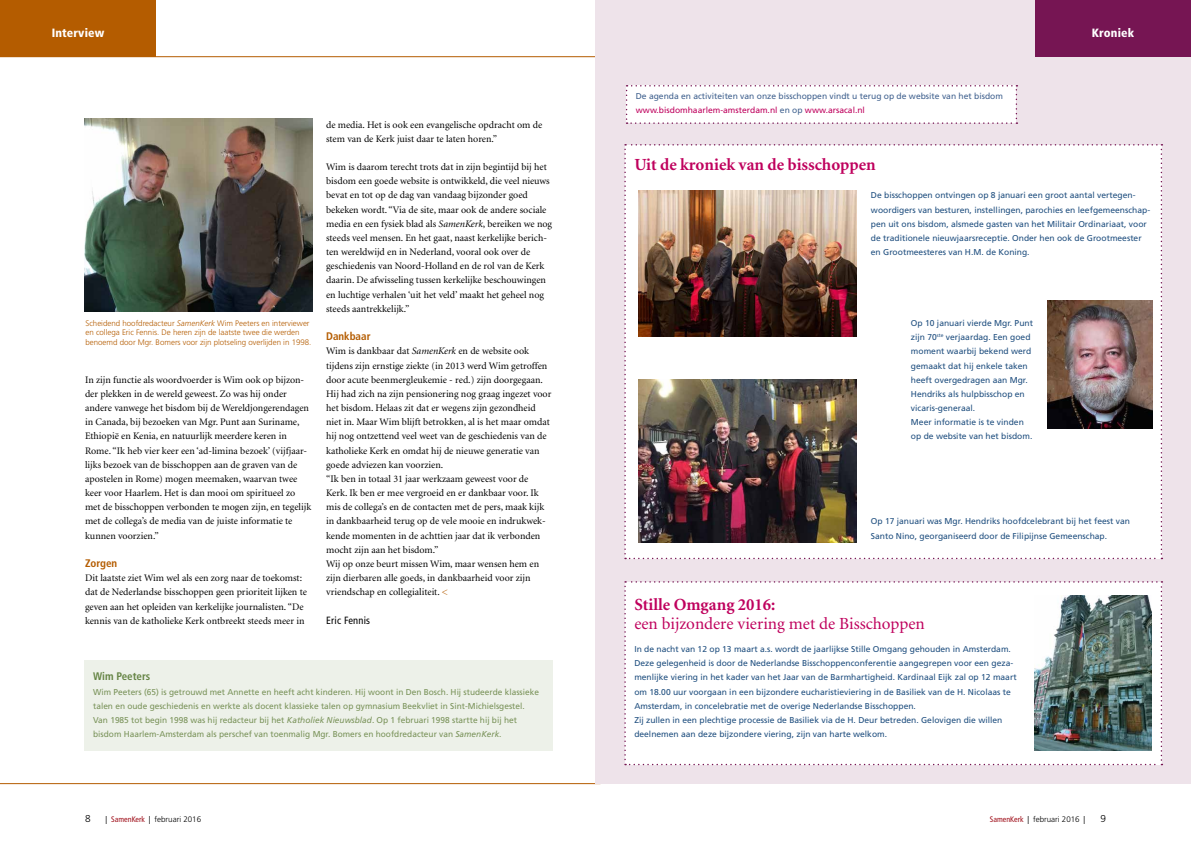
<style>
.page{position:relative;width:1191px;height:842px;background:#fff}
.page>*{position:absolute;margin:0;border:0;box-sizing:border-box;transform-origin:0 0}
.t1{font:700 17px "Minion";color:#bf005d}
.t2{font:17px "Minion";color:#bf005d}
.t3{font:900 condensed 12px "Frutiger";letter-spacing:.01em;color:#fff}
.t4{font:700 condensed 11px "Frutiger";color:#b45c00}
.t5{font:700 condensed 11px "Frutiger";color:#658444}
.t6{font:condensed 10.5px "Frutiger";letter-spacing:.02em;color:#000}
.t7{font:10px/14.2px "Minion";color:#000}
.t8{font:300 10px "Frutiger";color:#000}
.t9{font:8.5px/14.2px "Frutiger";color:#215080}
.t10{font:8.5px/14.2px "Frutiger";color:#7a935a}
.t11{font:8.5px/14.2px "Frutiger";color:#41628f}
.t12{font:300 8px/9.5px "Frutiger";color:#b45c00}
.t13{font:300 8px "Frutiger";color:#000}
.s1{font-style:italic}
.s2{color:#b45c00}
.s3{color:#bf005d}
.s4{font-weight:400;font-stretch:condensed}
.s5{font-weight:400;font-stretch:condensed;color:#a0111c}
</style>
<div class="page">
<svg style="left:0;top:56px;width:595px;height:728px"></svg>
<div style="left:0;top:0;width:156px;height:57px;background:#b45c00"></div>
<div style="left:595px;top:0;width:596px;height:784px;background:#eee3ea"></div>
<div style="left:1035px;top:0;width:156px;height:57px;background:#761553"></div>
<div style="left:624px;top:144px;width:538px;height:415px;background:#fff"></div>
<div style="left:624px;top:581px;width:538px;height:184px;background:#fff"></div>
<div style="left:626px;top:85px;width:391px;height:39px;background:#fff"></div>
<img style="left:638px;top:379px;width:218px;height:164px">
<img style="left:1047px;top:300px;width:105px;height:128px">
<img style="left:638px;top:191px;width:218px;height:146px">
<img style="left:1034px;top:595px;width:117px;height:156px">
<div style="left:85px;top:660px;width:468px;height:91px;background:#edf1e9"></div>
<img style="left:85px;top:119px;width:227px;height:193px">
<p class="t3" style="left:52px;top:26px;width:54px">Interview</p>
<p class="t3" style="left:1091px;top:26px;width:44px">Kroniek</p>
<p class="t12" style="left:85px;top:318px;width:227px">Scheidend hoofdredacteur <span class="s1">SamenKerk</span> Wim Peeters en interviewer en collega Eric Fennis. De heren zijn de laatste twee die werden benoemd door Mgr. Bomers voor zijn plotseling overlijden in 1998.</p>
<p class="t7" style="left:85px;top:373px;width:228px">In zijn functie als woordvoerder is Wim ook op bijzon&shy;der plekken in de wereld geweest. Zo was hij onder andere vanwege het bisdom bij de Wereldjongerendagen in Canada, bij bezoeken van Mgr. Punt aan Suriname, Ethiopië en Kenia, en natuurlijk meerdere keren in Rome. “Ik heb vier keer een ‘ad-limina bezoek’ (vijfjaar&shy;lijks bezoek van de bisschoppen aan de graven van de apostelen in Rome) mogen meemaken, waarvan twee keer voor Haarlem. Het is dan mooi om spiritueel zo met de bisschoppen verbonden te mogen zijn, en tegelijk met de collega’s de media van de juiste informatie te kunnen voorzien.”</p>
<p class="t4" style="left:85px;top:557px;width:34px">Zorgen</p>
<p class="t7" style="left:85px;top:571px;width:223px">Dit laatste ziet Wim wel als een zorg naar de toekomst: dat de Nederlandse bisschoppen geen prioriteit lijken te geven aan het opleiden van kerkelijke journalisten. “De kennis van de katholieke Kerk ontbreekt steeds meer in</p>
<p class="t7" style="left:326px;top:118px;width:218px">de media. Het is ook een evangelische opdracht om de stem van de Kerk juist daar te laten horen.”</p>
<p class="t7" style="left:326px;top:160px;width:228px">Wim is daarom terecht trots dat in zijn begintijd bij het bisdom een goede website is ontwikkeld, die veel nieuws bevat en tot op de dag van vandaag bijzonder goed bekeken wordt. “Via de site, maar ook de andere sociale media en een fysiek blad als <span class="s1">SamenKerk</span>, bereiken we nog steeds veel mensen. En het gaat, naast kerkelijke berich&shy;ten wereldwijd en in Nederland, vooral ook over de geschiedenis van Noord-Holland en de rol van de Kerk daarin. De afwisseling tussen kerkelijke beschouwingen en luchtige verhalen ‘uit het veld’ maakt het geheel nog steeds aantrekkelijk.”</p>
<p class="t4" style="left:326px;top:330px;width:46px">Dankbaar</p>
<p class="t7" style="left:326px;top:344px;width:227px">Wim is dankbaar dat <span class="s1">SamenKerk</span> en de website ook tijdens zijn ernstige ziekte (in 2013 werd Wim getroffen door acute beenmergleukemie - red.) zijn doorgegaan.<br>Hij had zich na zijn pensionering nog graag ingezet voor het bisdom. Helaas zit dat er wegens zijn gezondheid niet in. Maar Wim blijft betrokken, al is het maar omdat hij nog ontzettend veel weet van de geschiedenis van de katholieke Kerk en omdat hij de nieuwe generatie van goede adviezen kan voorzien.<br>“Ik ben in totaal 31 jaar werkzaam geweest voor de Kerk. Ik ben er mee vergroeid en er dankbaar voor. Ik mis de collega’s en de contacten met de pers, maak kijk in dankbaarheid terug op de vele mooie en indrukwek&shy;kende momenten in de achttien jaar dat ik verbonden mocht zijn aan het bisdom.”<br>Wij op onze beurt missen Wim, maar wensen hem en zijn dierbaren alle goeds, in dankbaarheid voor zijn vriendschap en collegialiteit. <span class="s2">&lt;</span></p>
<p class="t6" style="left:326px;top:614px;width:46px">Eric Fennis</p>
<p class="t5" style="left:93px;top:670px;width:59px">Wim Peeters</p>
<p class="t10" style="left:93px;top:684px;width:447px">Wim Peeters (65) is getrouwd met Annette en heeft acht kinderen. Hij woont in Den Bosch. Hij studeerde klassieke talen en oude geschiedenis en werkte als docent klassieke talen op gymnasium Beekvliet in Sint-Michielsgestel.<br>Van 1985 tot begin 1998 was hij redacteur bij het <span class="s1">Katholiek Nieuwsblad</span>. Op 1 februari 1998 startte hij bij het bisdom Haarlem-Amsterdam als perschef van toenmalig Mgr. Bomers en hoofdredacteur van <span class="s1">SamenKerk.</span></p>
<p class="t11" style="left:636px;top:89px;width:368px">De agenda en activiteiten van onze bisschoppen vindt u terug op de website van het bisdom <span class="s3">www.bisdomhaarlem-amsterdam.nl</span> en op <span class="s3">www.arsacal.nl</span></p>
<h1 class="t1" style="left:634px;top:156px;width:243px">Uit de kroniek van de bisschoppen</h1>
<p class="t9" style="left:871px;top:188px;width:281px">De bisschoppen ontvingen op 8 januari een groot aantal vertegen&shy;woordigers van besturen, instellingen, parochies en leefgemeenschap&shy;pen uit ons bisdom, alsmede gasten van het Militair Ordinariaat, voor de traditionele nieuwjaarsreceptie. Onder hen ook de Grootmeester en Grootmeesteres van H.M. de Koning.</p>
<p class="t9" style="left:911px;top:316px;width:124px">Op 10 januari vierde Mgr. Punt zijn 70<sup>ste</sup> verjaardag. Een goed moment waarbij bekend werd gemaakt dat hij enkele taken heeft overgedragen aan Mgr.<br>Hendriks als hulpbisschop en vicaris-generaal.<br>Meer informatie is te vinden op de website van het bisdom.</p>
<p class="t9" style="left:871px;top:514px;width:261px">Op 17 januari was Mgr. Hendriks hoofdcelebrant bij het feest van<br>Santo Nino, georganiseerd door de Filipijnse Gemeenschap.</p>
<h1 class="t1" style="left:634px;top:595px;width:143px">Stille Omgang 2016:</h1>
<h1 class="t2" style="left:634px;top:615px;width:292px">een bijzondere viering met de Bisschoppen</h1>
<p class="t9" style="left:634px;top:642px;width:384px">In de nacht van 12 op 13 maart a.s. wordt de jaarlijkse Stille Omgang gehouden in Amsterdam.<br>Deze gelegenheid is door de Nederlandse Bisschoppenconferentie aangegrepen voor een geza&shy;menlijke viering in het kader van het Jaar van de Barmhartigheid. Kardinaal Eijk zal op 12 maart om 18.00 uur voorgaan in een bijzondere eucharistieviering in de Basiliek van de H. Nicolaas te Amsterdam, in concelebratie met de overige Nederlandse Bisschoppen.<br>Zij zullen in een plechtige processie de Basiliek via de H. Deur betreden. Gelovigen die willen deelnemen aan deze bijzondere viering, zijn van harte welkom.</p>
<p class="t8" style="left:85px;top:813px;width:7px">8</p>
<p class="t13" style="left:106px;top:815px;width:97px"><span class="s4">|</span> <span class="s5">SamenKerk</span> <span class="s4">|</span> februari 2016</p>
<p class="t13" style="left:989px;top:815px;width:97px"><span class="s5">SamenKerk</span> <span class="s4">|</span> februari 2016 <span class="s4">|</span></p>
<p class="t8" style="left:1100px;top:813px;width:7px">9</p>
</div>
